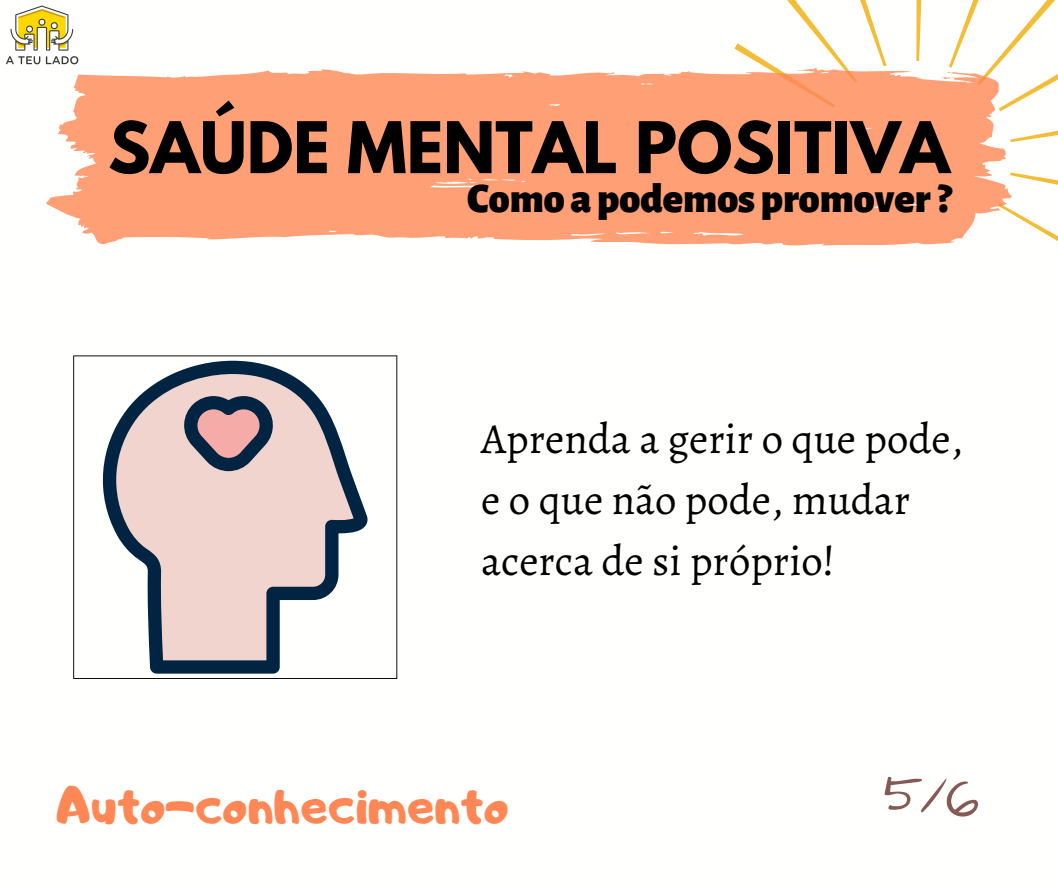
<style>
.page{position:relative;width:1058px;height:887px;background:#fff}
.page>*{position:absolute;margin:0;border:0;box-sizing:border-box;transform-origin:0 0}
.t1{font:700 63px "League Spartan";color:#000}
.t2{font:49.5px "Adigiana Toybox";color:#ff8755}
.t3{font:42.75px/60.8px "Alegreya";color:#000}
.t4{font:900 42px "Alegreya Sans";color:#000}
</style>
<div class="page">
<svg style="left:734px;top:0;width:324px;height:241px"></svg>
<svg style="left:46px;top:68px;width:965px;height:178px;background:#fea985"></svg>
<svg style="left:73px;top:355px;width:324px;height:324px"></svg>
<svg style="left:102px;top:355px;width:263px;height:6px"></svg>
<svg style="left:95px;top:361px;width:273px;height:312px;fill:#f1d4ce"></svg>
<svg style="left:184px;top:396px;width:92px;height:75px;background:#8c7d86"></svg>
<img style="left:6px;top:5px;width:74px;height:68px">
<h1 class="t1" style="left:108px;top:116px;width:843px">SAÚDE MENTAL POSITIVA</h1>
<p class="t4" style="left:467px;top:178px;width:485px">Como a podemos promover?</p>
<p class="t3" style="left:481px;top:408px;width:483px">Aprenda a gerir o que pode, e o que não pode, mudar acerca de si próprio!</p>
<p class="t2" style="left:57px;top:773px;width:454px">Auto-conhecimento</p>
</div>
